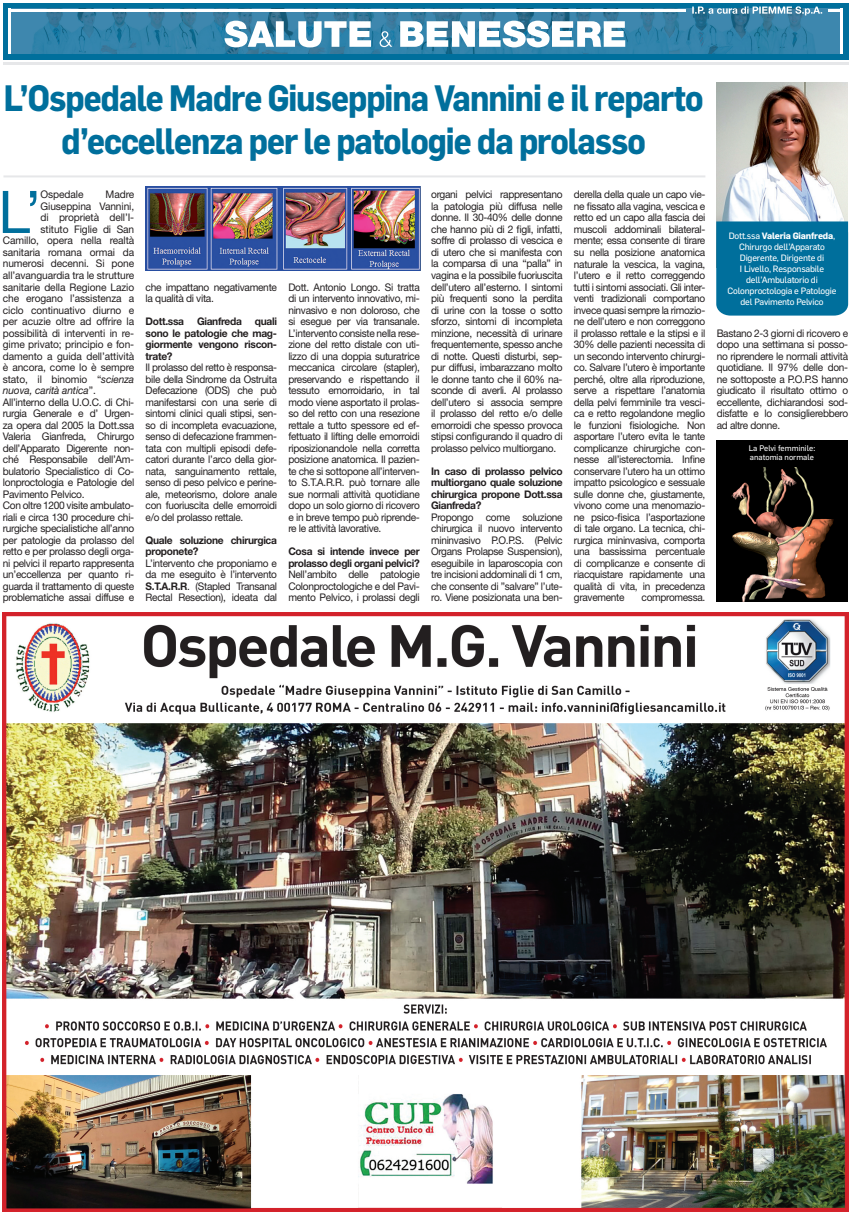
<style>
.page{position:relative;width:851px;height:1214px;background:#fff}
.page>*{position:absolute;margin:0;border:0;box-sizing:border-box;transform-origin:0 0}
.t1{font:58.8px "Helvetica Neue LT Std";color:#006f9c}
.t2{font:700 36px/43.2px "Flama";letter-spacing:-.03em;color:#006f9c;text-align:center;scale:.89 1}
.t3{font:10.5px/11.5px "Helvetica Neue LT Std";letter-spacing:-.03em;color:#231f20;text-align:justify;scale:.96 1}
.t4{font:10.5px/11.5px "Helvetica Neue LT Std";letter-spacing:-.03em;color:#231f20;text-align:justify}
.t5{font:10.5px "Helvetica Neue LT Std";letter-spacing:-.01em;color:#231f20}
.t6{font:10.5px/11.5px "Helvetica Neue LT Std";letter-spacing:-.03em;color:#231f20;text-align:justify;scale:.95 1}
.t7{font:700 10.5px/11.5px "Helvetica Neue LT Std";letter-spacing:-.03em;color:#231f20;text-align:justify}
.t8{font:italic 10.5px "Helvetica Neue LT Std";letter-spacing:-.01em;color:#231f20}
.t9{font:9px/11px "Flama Basic";letter-spacing:-.02em;color:#fff;text-align:center}
.t10{font:700 9px "Flama";letter-spacing:-.02em;color:#fff}
.t11{font:8px/9.6px "Flama Basic";color:#fff}
.s1{font-style:italic}
.s2{font-style:normal}
.s3{font-weight:700}
.s4{font-family:"Flama Basic";font-weight:400}
</style>
<div class="page">
<div style="left:3px;top:3px;width:845px;height:56px;background:#006f9c"></div>
<img style="left:11px;top:9px;width:828px;height:45px">
<hr style="left:8px;top:9px;width:3px;height:45px;background:#fff">
<hr style="left:10px;top:9px;width:676px;height:2px;background:#fff">
<hr style="left:3px;top:62px;width:845px;height:3px;background:#e6e7e9">
<hr style="left:839px;top:9px;width:3px;height:45px;background:#fff">
<svg style="left:828px;top:9px;width:11px;height:2px"></svg>
<svg style="left:692px;top:6px;width:130px;height:9px"></svg>
<svg style="left:224px;top:21px;width:147px;height:26px;background:#a7c8d8"></svg>
<svg style="left:379px;top:31px;width:13px;height:16px"></svg>
<svg style="left:400px;top:21px;width:225px;height:26px;background:#bed7e2"></svg>
<hr style="left:3px;top:175px;width:702px;height:2px;background:#e6e7e9">
<div style="left:716px;top:440px;width:131px;height:161px;background:#000"></div>
<img style="left:731px;top:467px;width:103px;height:134px">
<img style="left:716px;top:83px;width:131px;height:138px">
<img style="left:146px;top:187px;width:274px;height:83px">
<img style="left:3px;top:612px;width:845px;height:599px">
<div style="left:716px;top:221px;width:132px;height:94px;background:#006f9c"></div>
<h2 class="t2" style="left:4px;top:73px;width:787px">L’Ospedale Madre Giuseppina Vannini e il reparto d’eccellenza per le patologie da prolasso</h2>
<h1 class="t1" style="left:-2px;top:177px;width:44px">L’</h1>
<p class="t5" style="left:41px;top:188px;width:44px">Ospedale</p>
<p class="t4" style="left:106px;top:189px;width:30px">Madre</p>
<p class="t5" style="left:41px;top:200px;width:95px">Giuseppina Vannini,</p>
<p class="t5" style="left:41px;top:211px;width:95px">di proprietà dell’I-</p>
<p class="t5" style="left:41px;top:223px;width:95px">stituto Figlie di San</p>
<p class="t5" style="left:3px;top:234px;width:133px">Camillo, opera nella realtà</p>
<p class="t5" style="left:3px;top:246px;width:133px">sanitaria romana ormai da</p>
<p class="t5" style="left:3px;top:257px;width:133px">numerosi decenni. Si pone</p>
<p class="t5" style="left:3px;top:269px;width:133px">all’avanguardia tra le strutture</p>
<p class="t5" style="left:3px;top:280px;width:133px">sanitarie della Regione Lazio</p>
<p class="t5" style="left:3px;top:292px;width:133px">che erogano l’assistenza a</p>
<p class="t5" style="left:3px;top:303px;width:133px">ciclo continuativo diurno e</p>
<p class="t5" style="left:3px;top:315px;width:133px">per acuzie oltre ad offrire la</p>
<p class="t5" style="left:3px;top:326px;width:133px">possibilità di interventi in re-</p>
<p class="t5" style="left:3px;top:338px;width:133px">gime privato; principio e fon-</p>
<p class="t5" style="left:3px;top:349px;width:133px">damento a guida dell’attività</p>
<p class="t5" style="left:3px;top:361px;width:133px">è ancora, come lo è sempre</p>
<p class="t5" style="left:3px;top:372px;width:133px">stato, il binomio “<span class="s1">scienza</span></p>
<p class="t8" style="left:3px;top:384px;width:94px">nuova, carità antica<span class="s2">”.</span></p>
<p class="t4" style="left:3px;top:396px;width:133px">All’interno della U.O.C. di Chi-</p>
<p class="t4" style="left:3px;top:407px;width:133px">rurgia Generale e d’ Urgen-</p>
<p class="t4" style="left:3px;top:419px;width:133px">za opera dal 2005 la Dott.ssa</p>
<p class="t4" style="left:3px;top:430px;width:133px">Valeria Gianfreda, Chirurgo</p>
<p class="t4" style="left:3px;top:442px;width:133px">dell’Apparato Digerente non-</p>
<p class="t4" style="left:3px;top:453px;width:133px">ché Responsabile dell’Am-</p>
<p class="t4" style="left:3px;top:465px;width:133px">bulatorio Specialistico di Co-</p>
<p class="t4" style="left:3px;top:476px;width:133px">lonproctologia e Patologie del</p>
<p class="t4" style="left:3px;top:488px;width:83px">Pavimento Pelvico.</p>
<p class="t4" style="left:3px;top:499px;width:133px">Con oltre 1200 visite ambulato-</p>
<p class="t4" style="left:3px;top:511px;width:133px">riali e circa 130 procedure chi-</p>
<p class="t4" style="left:3px;top:522px;width:133px">rurgiche specialistiche all’anno</p>
<p class="t4" style="left:3px;top:534px;width:133px">per patologie da prolasso del</p>
<p class="t4" style="left:3px;top:545px;width:133px">retto e per prolasso degli orga-</p>
<p class="t4" style="left:3px;top:557px;width:133px">ni pelvici il reparto rappresenta</p>
<p class="t4" style="left:3px;top:568px;width:133px">un’eccellenza per quanto ri-</p>
<p class="t4" style="left:3px;top:580px;width:133px">guarda il trattamento di queste</p>
<p class="t4" style="left:3px;top:591px;width:133px">problematiche assai diffuse e</p>
<p class="t4" style="left:146px;top:281px;width:133px">che impattano negativamente la qualità di vita.</p>
<p class="t7" style="left:146px;top:315px;width:133px">Dott.ssa Gianfreda quali sono le patologie che mag&shy;giormente vengono riscon&shy;trate?</p>
<p class="t6" style="left:146px;top:361px;width:140px">Il prolasso del retto è responsa&shy;bile della Sindrome da Ostruita Defecazione (ODS) che può manifestarsi con una serie di sintomi clinici quali stipsi, sen&shy;so di incompleta evacuazione, senso di defecazione frammen&shy;tata con multipli episodi defe&shy;catori durante l’arco della gior&shy;nata, sanguinamento rettale, senso di peso pelvico e perine&shy;ale, meteorismo, dolore anale con fuoriuscita delle emorroidi e/o del prolasso rettale.</p>
<p class="t7" style="left:146px;top:534px;width:133px">Quale soluzione chirurgica proponete?</p>
<p class="t3" style="left:146px;top:557px;width:138px">L’intervento che proponiamo e da me eseguito è l’intervento <span class="s3">S.T.A.R.R</span>. (Stapled Transanal Rectal Resection), ideata dal</p>
<p class="t3" style="left:288px;top:281px;width:138px">Dott. Antonio Longo. Si tratta di un intervento innovativo, mi&shy;ninvasivo e non doloroso, che si esegue per via transanale.<br>L’intervento consiste nella rese&shy;zione del retto distale con uti&shy;lizzo di una doppia suturatrice meccanica circolare (stapler), preservando e rispettando il tessuto emorroidario, in tal modo viene asportato il prolas&shy;so del retto con una resezione rettale a tutto spessore ed ef&shy;fettuato il lifting delle emorroidi riposizionandole nella corretta posizione anatomica. Il pazien&shy;te che si sottopone all’interven&shy;to S.T.A.R.R. può tornare alle sue normali attività quotidiane dopo un solo giorno di ricovero e in breve tempo può riprende&shy;re le attività lavorative.</p>
<p class="t7" style="left:288px;top:545px;width:133px">Cosa si intende invece per prolasso degli organi pelvici?</p>
<p class="t4" style="left:288px;top:568px;width:133px">Nell’ambito delle patologie Colonproctologiche e del Pavi&shy;mento Pelvico, i prolassi degli</p>
<p class="t4" style="left:431px;top:189px;width:133px">organi pelvici rappresentano la patologia più diffusa nelle donne. Il 30-40% delle donne che hanno più di 2 figli, infatti, soffre di prolasso di vescica e di utero che si manifesta con la comparsa di una “palla” in vagina e la possibile fuoriuscita dell’utero all’esterno. I sintomi più frequenti sono la perdita di urine con la tosse o sotto sforzo, sintomi di incompleta minzione, necessità di urinare frequentemente, spesso anche di notte. Questi disturbi, sep&shy;pur diffusi, imbarazzano molto le donne tanto che il 60% na&shy;sconde di averli. Al prolasso dell’utero si associa sempre il prolasso del retto e/o delle emorroidi che spesso provoca stipsi configurando il quadro di prolasso pelvico multiorgano.</p>
<p class="t7" style="left:431px;top:465px;width:133px">In caso di prolasso pelvico multiorgano quale soluzione chirurgica propone Dott.ssa Gianfreda?</p>
<p class="t3" style="left:431px;top:511px;width:138px">Propongo come soluzione chirurgica il nuovo intervento mininvasivo P.O.P.S. (Pelvic Organs Prolapse Suspension), eseguibile in laparoscopia con tre incisioni addominali di 1 cm, che consente di ”salvare” l’ute&shy;ro. Viene posizionata una ben-</p>
<p class="t3" style="left:574px;top:189px;width:138px">derella della quale un capo vie&shy;ne fissato alla vagina, vescica e retto ed un capo alla fascia dei muscoli addominali bilateral&shy;mente; essa consente di tirare su nella posizione anatomica naturale la vescica, la vagina, l’utero e il retto correggendo tutti i sintomi associati. Gli inter&shy;venti tradizionali comportano invece quasi sempre la rimozio&shy;ne dell’utero e non correggono il prolasso rettale e la stipsi e il 30% delle pazienti necessita di un secondo intervento chirurgi&shy;co. Salvare l’utero è importante perché, oltre alla riproduzione, serve a rispettare l’anatomia della pelvi femminile tra vesci&shy;ca e retto regolandone meglio le funzioni fisiologiche. Non asportare l’utero evita le tante complicanze chirurgiche con&shy;nesse all’isterectomia. Infine conservare l’utero ha un ottimo impatto psicologico e sessuale sulle donne che, giustamente, vivono come una menomazio&shy;ne psico-fisica l’asportazione di tale organo. La tecnica, chi&shy;rurgica mininvasiva, comporta una bassissima percentuale di complicanze e consente di riacquistare rapidamente una qualità di vita, in precedenza gravemente</p>
<p class="t3" style="left:641px;top:591px;width:68px">compromessa.</p>
<p class="t10" style="left:728px;top:229px;width:108px"><span class="s4">Dott.ssa</span> Valeria Gianfreda<span class="s4">,</span></p>
<p class="t9" style="left:727px;top:240px;width:110px">Chirurgo dell’Apparato<br>Digerente, Dirigente di<br>I Livello, Responsabile dell’Ambulatorio di<br>Colonproctologia e Patologie del Pavimento Pelvico</p>
<p class="t3" style="left:716px;top:327px;width:138px">Bastano 2-3 giorni di ricovero e dopo una settimana si posso&shy;no riprendere le normali attività quotidiane. Il 97% delle don&shy;ne sottoposte a P.O.P.S hanno giudicato il risultato ottimo o eccellente, dichiarandosi sod&shy;disfatte e lo consiglierebbero ad altre donne.</p>
<p class="t11" style="left:748px;top:442px;width:68px">La Pelvi femminile: anatomia normale</p>
</div>
